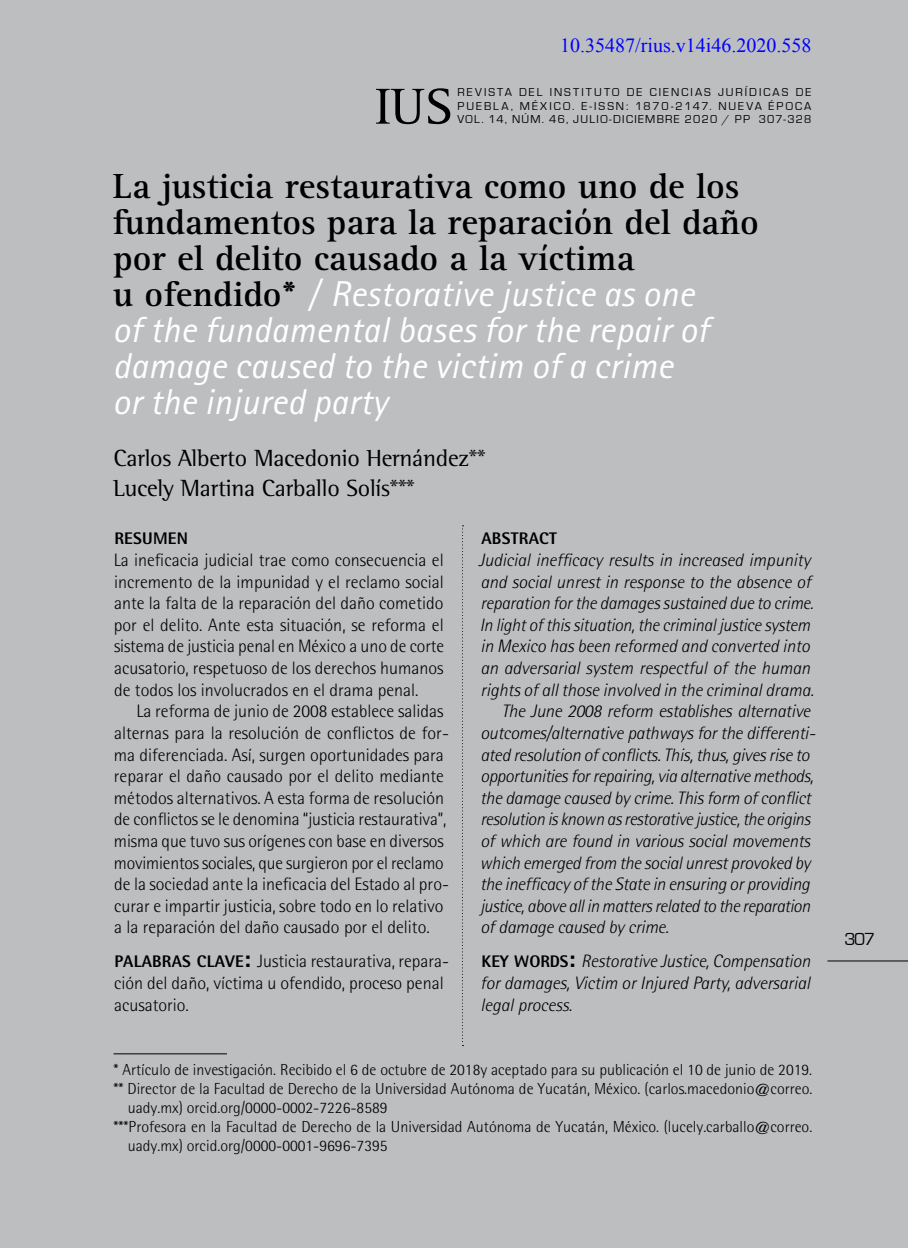
<style>
.page{position:relative;width:908px;height:1248px;background:#fff}
.page>*{position:absolute;margin:0;border:0;box-sizing:border-box;transform-origin:0 0}
.t1{font:italic 36px/36px "Rotis Sans Serif";letter-spacing:.01em;color:#fff}
.t2{font:700 36px/36px "Rotis Serif";color:#000}
.t3{font:24px/30px "Rotis Semi Serif";letter-spacing:-.01em;color:#000}
.t4{font:20px "Times New Roman";color:#00f}
.t5{font:italic 300 18px/21.6px "Rotis Semi Sans";letter-spacing:-.01em;color:#000;text-align:justify}
.t6{font:300 18px/21.6px "Rotis Semi Sans";color:#000}
.t7{font:18px "Eurostile";color:#000}
.t8{font:800 16.8px "Rotis Semi Sans";letter-spacing:.015em;color:#000}
.t9{font:300 16px "Rotis Semi Sans";color:#000}
.t10{font:11.8px/13.6px "Eurostile";letter-spacing:.17em;color:#000}
.t11{font:11.8px/13.6px "Eurostile";letter-spacing:.115em;color:#000}
.s1{font-family:"Rotis Serif";font-weight:700;font-style:normal;color:#000}
.s2{font-weight:800;font-size:16.8px}
.s3{font-weight:800;font-size:24px}
.s4{font-weight:800;font-style:normal;font-size:16.8px}
.s5{font-weight:800;font-style:normal;font-size:24px}
</style>
<div class="page">
<div style="left:0;top:0;width:907px;height:1247px;background:#bcbec0"></div>
<hr style="left:827px;top:960px;width:80px;height:1px;background:#000">
<svg style="left:376px;top:88px;width:74px;height:36px"></svg>
<hr style="left:113px;top:1053px;width:114px;height:1px;background:#000">
<svg style="left:462px;top:525px;width:1px;height:518px"></svg>
<p class="t4" style="left:560px;top:32px;width:253px">10.35487/rius.v14i46.2020.558</p>
<p class="t10" style="left:457px;top:86px;width:355px">REVISTA DEL INSTITUTO DE CIENCIAS JURÍDICAS DE<br>PUEBLA, MÉXICO. E-ISSN</p>
<p class="t11" style="left:457px;top:99px;width:355px;text-indent:168px">: 1870-2147. NUEVA ÉPOCA<br>VOL. 14, NÚM. 46, JULIO-DICIEMBRE 2020 / PP</p>
<p class="t10" style="left:758px;top:113px;width:54px">307-328</p>
<h1 class="t2" style="left:112px;top:168px;width:648px">La justicia restaurativa como uno de los fundamentos para la reparación del daño por el delito causado a la víctima</h1>
<h1 class="t1" style="left:112px;top:276px;width:597px"><span class="s1">u ofendido*</span> / Restorative justice as one of the fundamental bases for the repair of damage caused to the victim of a crime or the injured party</h1>
<h2 class="t3" style="left:113px;top:442px;width:374px">Carlos Alberto Macedonio Hernández**<br>Lucely Martina Carballo Solís***</h2>
<p class="t8" style="left:114px;top:528px;width:75px">RESUMEN</p>
<p class="t6" style="left:114px;top:549px;width:332px;text-align:justify">La ineficacia judicial trae como consecuencia el incremento de la impunidad y el reclamo social ante la falta de la reparación del daño cometido por el delito. Ante esta situación, se reforma el sistema de justicia penal en México a uno de corte acusatorio, respetuoso de los derechos humanos de todos los involucrados en el drama penal.</p>
<p class="t6" style="left:114px;top:700px;width:336px;text-indent:23px">La reforma de junio de 2008 establece salidas alternas para la resolución de conflictos de for&shy;ma diferenciada. Así, surgen oportunidades para reparar el daño causado por el delito mediante métodos alternativos. A esta forma de resolución de conflictos se le denomina “justicia restaurativa”, misma que tuvo sus orígenes con base en diversos movimientos sociales, que surgieron por el reclamo de la sociedad ante la ineficacia del Estado al pro&shy;curar e impartir justicia, sobre todo en lo relativo a la reparación del daño causado por el delito.</p>
<p class="t6" style="left:114px;top:950px;width:336px"><span class="s2">PALABRAS CLAVE</span><span class="s3">:</span> Justicia restaurativa, repara&shy;ción del daño, víctima u ofendido, proceso penal acusatorio.</p>
<p class="t8" style="left:481px;top:528px;width:77px">ABSTRACT</p>
<p class="t5" style="left:478px;top:549px;width:333px">Judicial inefficacy results in increased impunity</p>
<p class="t5" style="left:480px;top:570px;width:332px">and social unrest in response to the absence of</p>
<p class="t5" style="left:480px;top:592px;width:334px">reparation for the damages sustained due to crime.</p>
<p class="t5" style="left:479px;top:613px;width:332px">In light of this situation, the criminal justice system</p>
<p class="t5" style="left:480px;top:635px;width:331px">in Mexico has been reformed and converted into</p>
<p class="t5" style="left:480px;top:657px;width:331px">an adversarial system respectful of the human</p>
<p class="t5" style="left:480px;top:678px;width:334px">rights of all those involved in the criminal drama.</p>
<p class="t5" style="left:501px;top:700px;width:310px">The June 2008 reform establishes alternative</p>
<p class="t5" style="left:480px;top:721px;width:336px">outcomes/alternative pathways for the differenti-</p>
<p class="t5" style="left:480px;top:743px;width:330px">ated resolution of conflicts. This, thus, gives rise to</p>
<p class="t5" style="left:480px;top:765px;width:334px">opportunities for repairing, via alternative methods,</p>
<p class="t5" style="left:480px;top:786px;width:332px">the damage caused by crime. This form of conflict</p>
<p class="t5" style="left:480px;top:808px;width:331px">resolution is known as restorative justice, the origins</p>
<p class="t5" style="left:480px;top:829px;width:331px">of which are found in various social movements</p>
<p class="t5" style="left:479px;top:851px;width:332px">which emerged from the social unrest provoked by</p>
<p class="t5" style="left:480px;top:873px;width:331px">the inefficacy of the State in ensuring or providing</p>
<p class="t5" style="left:480px;top:894px;width:331px">justice, above all in matters related to the reparation</p>
<p class="t5" style="left:480px;top:916px;width:190px">of damage caused by crime.</p>
<p class="t5" style="left:480px;top:950px;width:331px"><span class="s4">KEY WORDS</span><span class="s5">:</span> Restorative Justice, Compensation for damages, Victim or Injured Party, adversarial legal process.</p>
<p class="t9" style="left:113px;top:1060px;width:699px">* Artículo de investigación. Recibido el 6 de octubre de 2018y aceptado para su publicación el 10 de junio de 2019.</p>
<p class="t9" style="left:113px;top:1079px;width:700px">** Director de la Facultad de Derecho de la Universidad Autónoma de Yucatán, México. (carlos.macedonio@correo.</p>
<p class="t9" style="left:128px;top:1098px;width:261px">uady.mx) orcid.org/0000-0002-7226-8589</p>
<p class="t9" style="left:113px;top:1117px;width:700px">***Profesora en la Facultad de Derecho de la Universidad Autónoma de Yucatán, México. (lucely.carballo@correo.</p>
<p class="t9" style="left:128px;top:1136px;width:261px">uady.mx) orcid.org/0000-0001-9696-7395</p>
<p class="t7" style="left:844px;top:929px;width:32px">03 7</p>
</div>
